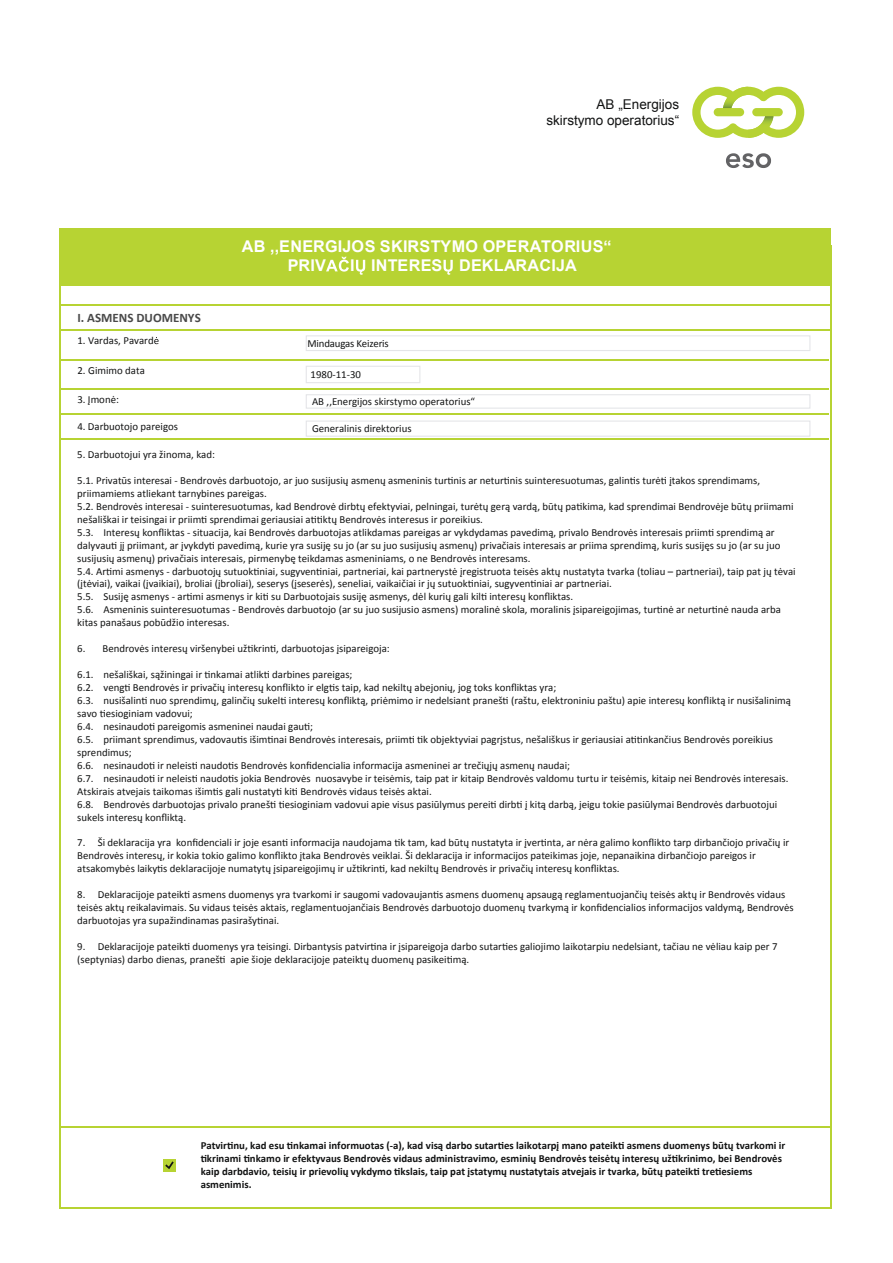
<style>
.page{position:relative;width:893px;height:1263px;background:#fff}
.page>*{position:absolute;margin:0;border:0;box-sizing:border-box;transform-origin:0 0}
.t1{font:700 16.2px/19.2px "Arial";letter-spacing:.015em;color:#fff}
.t2{font:13.5px/16.2px "Arial";color:#121313;text-align:right}
.t3{font:700 12.9px "Calibri";color:#494949}
.t4{font:10.8px/12.9px "Calibri";color:#121313}
.t5{font:700 10.8px/12.9px "Calibri";color:#121313}
</style>
<div class="page">
<hr style="left:60px;top:304px;width:769px;height:1px;background:#b7d333">
<hr style="left:60px;top:330px;width:769px;height:1px;background:#b7d333">
<hr style="left:60px;top:359px;width:241px;height:1px;background:#b7d333">
<hr style="left:301px;top:359px;width:528px;height:1px;background:#b7d333">
<hr style="left:60px;top:389px;width:241px;height:1px;background:#b7d333">
<hr style="left:301px;top:389px;width:528px;height:1px;background:#b7d333">
<hr style="left:60px;top:413px;width:241px;height:1px;background:#b7d333">
<hr style="left:301px;top:413px;width:528px;height:1px;background:#b7d333">
<hr style="left:60px;top:438px;width:241px;height:1px;background:#b7d333">
<hr style="left:301px;top:438px;width:528px;height:1px;background:#b7d333">
<svg style="left:154px;top:337px;width:4px;height:7px"></svg>
<div style="left:306px;top:394px;width:504px;height:15px;border:1px solid #e4e5e8"></div>
<div style="left:306px;top:335px;width:504px;height:16px;border:1px solid #e4e5e8"></div>
<div style="left:306px;top:366px;width:114px;height:17px;border:1px solid #e4e5e8"></div>
<div style="left:306px;top:421px;width:504px;height:16px;border:1px solid #e4e5e8"></div>
<div style="left:59px;top:228px;width:772px;height:57px;background:#b7d333"></div>
<svg style="left:726px;top:153px;width:45px;height:15px"></svg>
<svg style="left:692px;top:87px;width:112px;height:51px"></svg>
<img style="left:723px;top:87px;width:25px;height:21px">
<img style="left:748px;top:116px;width:25px;height:22px">
<hr style="left:59px;top:233px;width:2px;height:976px;background:#b7d333">
<hr style="left:830px;top:246px;width:1px;height:784px;background:#b7d333">
<svg style="left:326px;top:257px;width:23px;height:15px"></svg>
<svg style="left:356px;top:260px;width:9px;height:15px"></svg>
<svg style="left:443px;top:260px;width:10px;height:15px"></svg>
<hr style="left:830px;top:554px;width:1px;height:655px;background:#b7d333">
<hr style="left:60px;top:1126px;width:769px;height:2px;background:#b7d333">
<hr style="left:60px;top:1208px;width:771px;height:1px;background:#b7d333">
<div style="left:164px;top:1159px;width:12px;height:13px;background:#b7d333"></div>
<svg style="left:165px;top:1161px;width:9px;height:8px"></svg>
<p class="t2" style="left:546px;top:96px;width:134px">AB „Energijos skirstymo operatorius“</p>
<p class="t3" style="left:77px;top:309px;width:125px">I. ASMENS DUOMENYS</p>
<p class="t4" style="left:77px;top:334px;width:78px">1. Vardas, Pavard</p>
<p class="t4" style="left:77px;top:364px;width:69px">2. Gimimo data</p>
<p class="t4" style="left:77px;top:393px;width:43px">3. Įmonė:</p>
<p class="t4" style="left:77px;top:419px;width:102px">4. Darbuotojo pareigos</p>
<h1 class="t1" style="left:288px;top:237px;width:325px;text-indent:-46px">AB ,,ENERGIJOS SKIRSTYMO OPERATORIUS“<br>PRIV</h1>
<h1 class="t1" style="left:350px;top:257px;width:228px">I INTERES DEKLARACIJA</h1>
<p class="t4" style="left:307px;top:336px;width:83px">Mindaugas Keizeris</p>
<p class="t4" style="left:310px;top:368px;width:52px">1980-11-30</p>
<p class="t4" style="left:312px;top:395px;width:164px">AB ,,Energijos skirstymo operatorius“</p>
<p class="t4" style="left:312px;top:422px;width:101px">Generalinis direktorius</p>
<p class="t4" style="left:77px;top:448px;width:139px">5. Darbuotojui yra žinoma, kad:</p>
<p class="t4" style="left:77px;top:474px;width:720px">5.1. Privatūs interesai - Bendrovės darbuotojo, ar juo susijusių asmenų asmeninis turtinis ar neturtinis suinteresuotumas, galintis turėti įtakos sprendimams, priimamiems atliekant tarnybines pareigas.<br>5.2. Bendrovės interesai - suinteresuotumas, kad Bendrovė dirbtų efektyviai, pelningai, turėtų gerą vardą, būtų patikima, kad sprendimai Bendrovėje būtų priimami nešališkai ir teisingai ir priimti sprendimai geriausiai atitiktų Bendrovės interesus ir poreikius.<br>5.3. Interesų konfliktas - situacija, kai Bendrovės darbuotojas atlikdamas pareigas ar vykdydamas pavedimą, privalo Bendrovės interesais priimti sprendimą ar dalyvauti jį priimant, ar įvykdyti pavedimą, kurie yra susiję su jo (ar su juo susijusių asmenų) privačiais interesais ar priima sprendimą, kuris susijęs su jo (ar su juo susijusių asmenų) privačiais interesais, pirmenybę teikdamas asmeniniams, o ne Bendrovės interesams.<br>5.4. Artimi asmenys - darbuotojų sutuoktiniai, sugyventiniai, partneriai, kai partnerystė įregistruota teisės aktų nustatyta tvarka (toliau – partneriai), taip pat jų tėvai (įtėviai), vaikai (įvaikiai), broliai (įbroliai), seserys (įseserės), seneliai, vaikaičiai ir jų sutuoktiniai, sugyventiniai ar partneriai.<br>5.5. Susiję asmenys - artimi asmenys ir kiti su Darbuotojais susiję asmenys, dėl kurių gali kilti interesų konfliktas.<br>5.6. Asmeninis suinteresuotumas - Bendrovės darbuotojo (ar su juo susijusio asmens) moralinė skola, moralinis įsipareigojimas, turtinė ar neturtinė nauda arba kitas panašaus pobūdžio interesas.</p>
<p class="t4" style="left:77px;top:642px;width:314px">6. Bendrovės interesų viršenybei užtikrinti, darbuotojas įsipareigoja:</p>
<p class="t4" style="left:77px;top:668px;width:715px">6.1. nešališkai, sąžiningai ir tinkamai atlikti darbines pareigas;<br>6.2. vengti Bendrovės ir privačių interesų konflikto ir elgtis taip, kad nekiltų abejonių, jog toks konfliktas yra;<br>6.3. nusišalinti nuo sprendimų, galinčių sukelti interesų konfliktą, priėmimo ir nedelsiant pranešti (raštu, elektroniniu paštu) apie interesų konfliktą ir nusišalinimą savo tiesioginiam vadovui;<br>6.4. nesinaudoti pareigomis asmeninei naudai gauti;<br>6.5. priimant sprendimus, vadovautis išimtinai Bendrovės interesais, priimti tik objektyviai pagrįstus, nešališkus ir geriausiai atitinkančius Bendrovės poreikius sprendimus;<br>6.6. nesinaudoti ir neleisti naudotis Bendrovės konfidencialia informacija asmeninei ar trečiųjų asmenų naudai;<br>6.7. nesinaudoti ir neleisti naudotis jokia Bendrovės nuosavybe ir teisėmis, taip pat ir kitaip Bendrovės valdomu turtu ir teisėmis, kitaip nei Bendrovės interesais.<br>Atskirais atvejais taikomas išimtis gali nustatyti kiti Bendrovės vidaus teisės aktai.<br>6.8. Bendrovės darbuotojas privalo pranešti tiesioginiam vadovui apie visus pasiūlymus pereiti dirbti į kitą darbą, jeigu tokie pasiūlymai Bendrovės darbuotojui sukels interesų konfliktą.</p>
<p class="t4" style="left:77px;top:836px;width:713px">7. Ši deklaracija yra konfidenciali ir joje esanti informacija naudojama tik tam, kad būtų nustatyta ir įvertinta, ar nėra galimo konflikto tarp dirbančiojo privačių ir<br>Bendrovės interesų, ir kokia tokio galimo konflikto įtaka Bendrovės veiklai. Ši deklaracija ir informacijos pateikimas joje, nepanaikina dirbančiojo pareigos ir atsakomybės laikytis deklaracijoje numatytų įsipareigojimų ir užtikrinti, kad nekiltų Bendrovės ir privačių interesų konfliktas.</p>
<p class="t4" style="left:77px;top:888px;width:717px">8. Deklaracijoje pateikti asmens duomenys yra tvarkomi ir saugomi vadovaujantis asmens duomenų apsaugą reglamentuojančių teisės aktų ir Bendrovės vidaus teisės aktų reikalavimais. Su vidaus teisės aktais, reglamentuojančiais Bendrovės darbuotojo duomenų tvarkymą ir konfidencialios informacijos valdymą, Bendrovės darbuotojas yra supažindinamas pasirašytinai.</p>
<p class="t4" style="left:77px;top:940px;width:701px">9. Deklaracijoje pateikti duomenys yra teisingi. Dirbantysis patvirtina ir įsipareigoja darbo sutarties galiojimo laikotarpiu nedelsiant, tačiau ne vėliau kaip per 7 (septynias) darbo dienas, pranešti apie šioje deklaracijoje pateiktų duomenų pasikeitimą.</p>
<p class="t5" style="left:201px;top:1139px;width:586px">Patvirtinu, kad esu tinkamai informuotas (-a), kad visą darbo sutarties laikotarpį mano pateikti asmens duomenys būtų tvarkomi ir tikrinami tinkamo ir efektyvaus Bendrovės vidaus administravimo, esminių Bendrovės teisėtų interesų užtikrinimo, bei Bendrovės kaip darbdavio, teisių ir prievolių vykdymo tikslais, taip pat įstatymų nustatytais atvejais ir tvarka, būtų pateikti tretiesiems asmenimis.</p>
</div>
